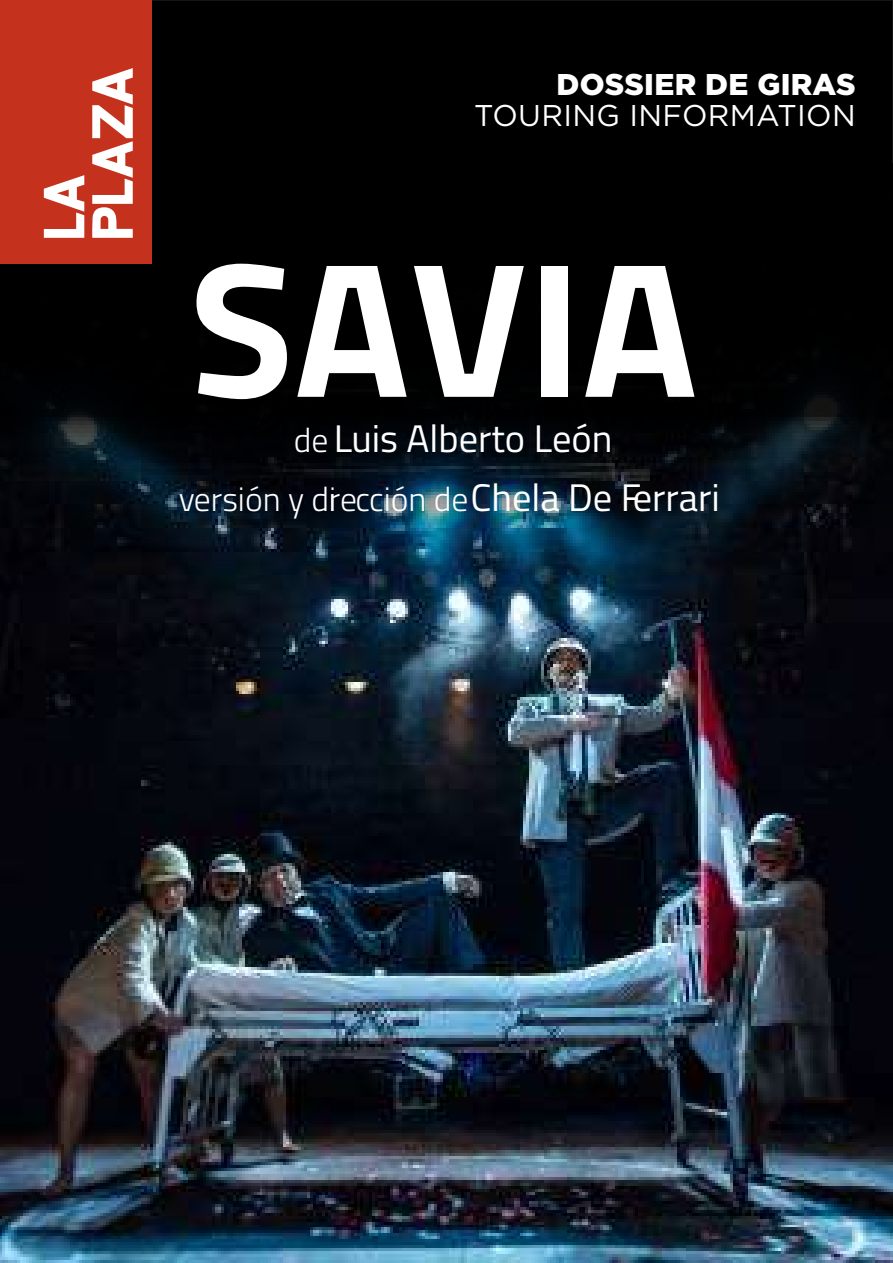
<style>
.page{position:relative;width:893px;height:1263px;background:#fff}
.page>*{position:absolute;margin:0;border:0;box-sizing:border-box;transform-origin:0 0}
.t1{font:700 192.45px "Titillium";color:#fff}
.t2{font:38.55px "Titillium";color:#fff}
.t3{font:300 33.6px "Titillium";color:#fff}
.t4{font:30px "Gotham";letter-spacing:.01em;color:#fff}
.t5{font:900 30px "Gotham";letter-spacing:.01em;color:#fff}
.s1{font-weight:300;font-size:33.6px}
.s2{font-weight:400;font-size:38.55px}
</style>
<div class="page">
<img style="left:0;top:748px;width:893px;height:515px">
<div style="left:0;top:0;width:893px;height:574px;background:#000"></div>
<svg style="left:0;top:164px;width:893px;height:584px"></svg>
<div style="left:0;top:0;width:151px;height:264px;background:#c4321e"></div>
<svg style="left:44px;top:175px;width:40px;height:63px"></svg>
<svg style="left:92px;top:68px;width:41px;height:170px"></svg>
<p class="t5" style="left:557px;top:64px;width:301px">DOSSIER DE GIRAS</p>
<p class="t4" style="left:474px;top:96px;width:383px">TOURING INFORMATION</p>
<h1 class="t1" style="left:189px;top:182px;width:510px">SAVIA</h1>
<p class="t2" style="left:294px;top:410px;width:320px"><span class="s1">de</span> Luis Alberto León</p>
<p class="t3" style="left:179px;top:475px;width:542px">versión y dirección de <span class="s2">Chela De Ferrari</span></p>
</div>
